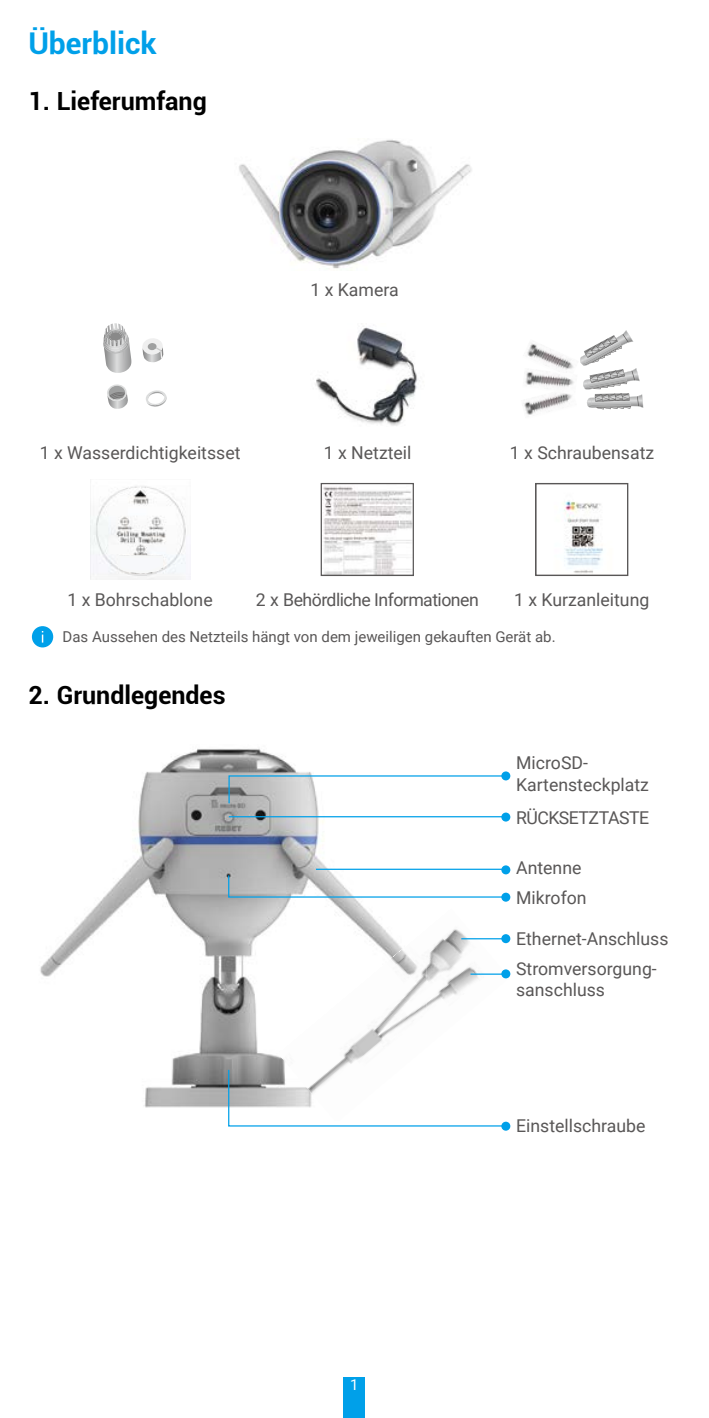
<style>
.page{position:relative;width:709px;height:1418px;background:#fff}
.page>*{position:absolute;margin:0;border:0;box-sizing:border-box;transform-origin:0 0}
.t1{font:700 30px "Roboto";color:#00a0e9}
.t2{font:700 25px "Roboto";color:#000}
.t3{font:17.75px/21.2px "Roboto";color:#595757}
.t4{font:17.75px "Roboto";letter-spacing:-.03em;color:#595757}
.t5{font:15px "Roboto";color:#595757}
.t6{font:15px "Roboto";color:#fff}
</style>
<div class="page">
<div style="left:344px;top:1376px;width:21px;height:41px;background:#00a0e9"></div>
<img style="left:239px;top:139px;width:233px;height:130px">
<svg style="left:103px;top:323px;width:28px;height:50px"></svg>
<svg style="left:142px;top:338px;width:21px;height:24px"></svg>
<svg style="left:146px;top:390px;width:21px;height:17px"></svg>
<svg style="left:107px;top:384px;width:21px;height:25px"></svg>
<img style="left:315px;top:326px;width:103px;height:100px">
<svg style="left:580px;top:330px;width:63px;height:79px"></svg>
<img style="left:525px;top:374px;width:49px;height:15px">
<img style="left:526px;top:343px;width:48px;height:31px">
<img style="left:554px;top:372px;width:19px;height:7px">
<img style="left:523px;top:394px;width:49px;height:21px">
<img style="left:554px;top:387px;width:20px;height:7px">
<img style="left:90px;top:486px;width:100px;height:94px">
<svg style="left:116px;top:554px;width:48px;height:20px"></svg>
<svg style="left:323px;top:486px;width:89px;height:88px"></svg>
<div style="left:321px;top:483px;width:93px;height:93px;border:1px solid #595757"></div>
<img style="left:563px;top:501px;width:40px;height:71px">
<div style="left:535px;top:483px;width:93px;height:93px;border:1px solid #595757"></div>
<div style="left:32px;top:626px;width:21px;height:21px;background:#00a0e9;border-radius:50%"></div>
<img style="left:427px;top:929px;width:82px;height:78px">
<img style="left:40px;top:748px;width:387px;height:360px">
<img style="left:278px;top:928px;width:149px;height:140px">
<svg style="left:228px;top:774px;width:279px;height:30px"></svg>
<svg style="left:227px;top:874px;width:284px;height:24px"></svg>
<hr style="left:461px;top:938px;width:45px;height:1px;background:#00a0e9">
<hr style="left:470px;top:973px;width:37px;height:1px;background:#00a0e9">
<svg style="left:227px;top:1068px;width:274px;height:59px"></svg>
<div style="left:501px;top:771px;width:9px;height:9px;background:#00a0e9;border-radius:50%"></div>
<div style="left:501px;top:812px;width:9px;height:9px;background:#00a0e9;border-radius:50%"></div>
<div style="left:501px;top:865px;width:9px;height:9px;background:#00a0e9;border-radius:50%"></div>
<div style="left:501px;top:892px;width:9px;height:9px;background:#00a0e9;border-radius:50%"></div>
<div style="left:501px;top:934px;width:9px;height:9px;background:#00a0e9;border-radius:50%"></div>
<div style="left:501px;top:969px;width:9px;height:9px;background:#00a0e9;border-radius:50%"></div>
<div style="left:501px;top:1121px;width:9px;height:9px;background:#00a0e9;border-radius:50%"></div>
<hr style="left:316px;top:868px;width:190px;height:2px;background:#00a0e9">
<hr style="left:229px;top:816px;width:277px;height:1px;background:#00a0e9">
<h1 class="t1" style="left:28px;top:22px;width:130px">Überblick</h1>
<h2 class="t2" style="left:28px;top:83px;width:180px">1. Lieferumfang</h2>
<p class="t3" style="left:310px;top:279px;width:90px">1 x Kamera</p>
<p class="t3" style="left:40px;top:441px;width:202px">1 x Wasserdichtigkeitsset</p>
<p class="t3" style="left:324px;top:441px;width:89px">1 x Netzteil</p>
<p class="t3" style="left:510px;top:441px;width:146px">1 x Schraubensatz</p>
<p class="t3" style="left:67px;top:588px;width:147px">1 x Bohrschablone</p>
<p class="t4" style="left:256px;top:587px;width:224px">2 x Behördliche Informationen</p>
<p class="t3" style="left:514px;top:588px;width:137px">1 x Kurzanleitung</p>
<p class="t5" style="left:63px;top:626px;width:494px">Das Aussehen des Netzteils hängt von dem jeweiligen gekauften Gerät ab.</p>
<h2 class="t2" style="left:28px;top:677px;width:199px">2. Grundlegendes</h2>
<p class="t3" style="left:516px;top:751px;width:134px">MicroSD-<br>Kartensteckplatz</p>
<p class="t4" style="left:516px;top:804px;width:134px">RÜCKSETZTASTE</p>
<p class="t3" style="left:516px;top:856px;width:67px">Antenne</p>
<p class="t3" style="left:516px;top:886px;width:72px">Mikrofon</p>
<p class="t3" style="left:516px;top:927px;width:154px">Ethernet-Anschluss</p>
<p class="t3" style="left:516px;top:957px;width:142px">Stromversorgung&shy;sanschluss</p>
<p class="t6" style="left:350px;top:1373px;width:10px">1</p>
<p class="t3" style="left:516px;top:1114px;width:131px">Einstellschraube</p>
</div>
